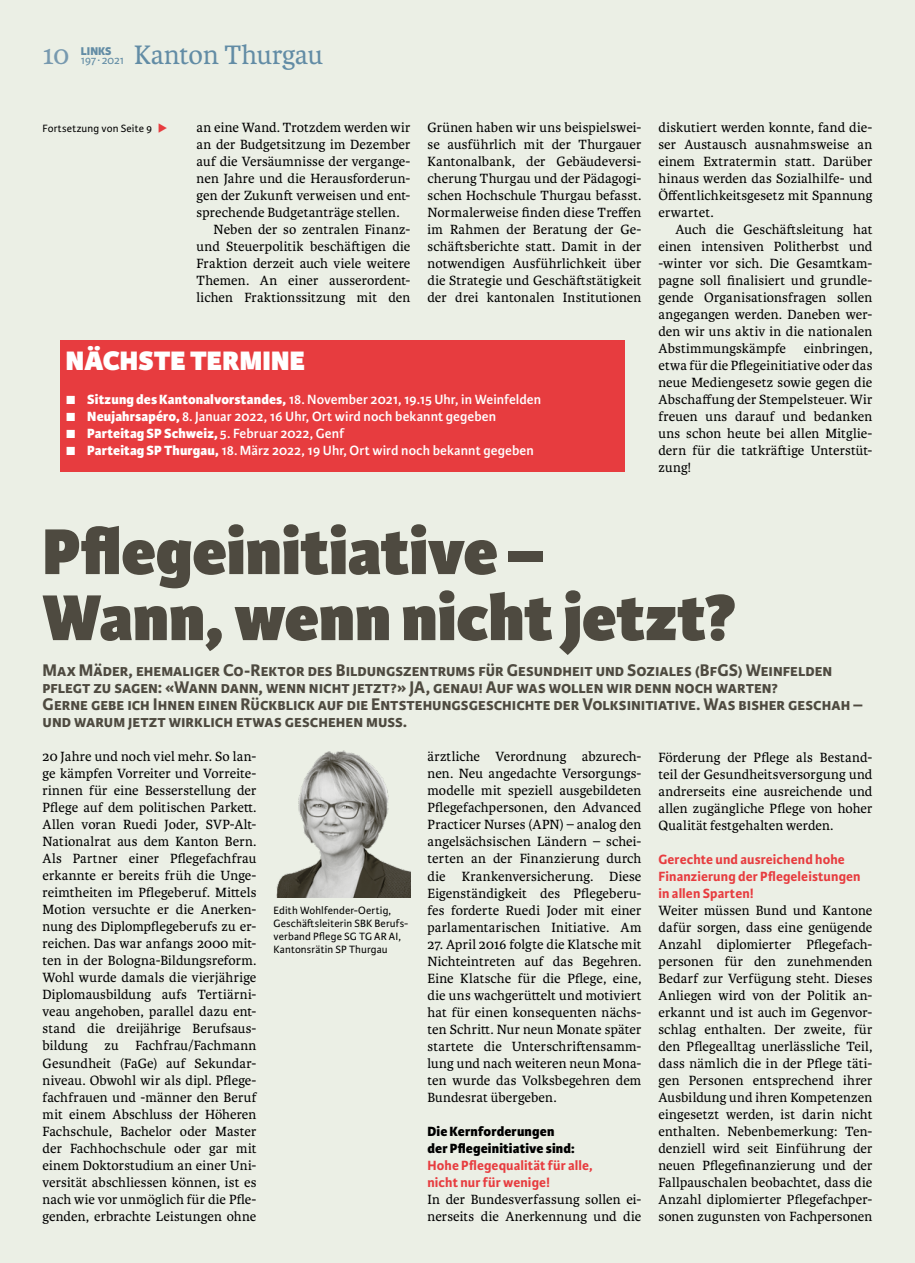
<style>
.page{position:relative;width:915px;height:1263px;background:#fff}
.page>*{position:absolute;margin:0;border:0;box-sizing:border-box;transform-origin:0 0}
.t1{font:800 69px/66px "Karmina Sans";color:#4e4a40}
.t2{font:800 28.5px "Karmina Sans";letter-spacing:.005em;color:#fff}
.t3{font:28.5px "Karmina";letter-spacing:-.01em;color:#628ca5}
.t4{font:28.5px "Karmina";color:#7799af}
.t5{font:700 18px/17px "Karmina Sans";color:#4e4a40}
.t6{font:14.25px/17px "Karmina";letter-spacing:.01em;color:#000;text-align:justify}
.t7{font:600 14.25px/17px "Karmina Sans";letter-spacing:.005em;color:#fff}
.t8{font:700 14.25px/17px "Karmina Sans";letter-spacing:.01em;color:#e73c3f}
.t9{font:800 14.25px/17px "Karmina Sans";letter-spacing:.01em;color:#000}
.t10{font:12px "Karmina Sans";letter-spacing:-.02em;color:#628ca5}
.t11{font:800 12px "Karmina Sans";color:#628ca5}
.t12{font:11.25px/12.8px "Karmina Sans";letter-spacing:.015em;color:#000}
.s1{color:#e73c3f}
.s2{font-weight:800}
</style>
<div class="page">
<div style="left:0;top:0;width:914px;height:1263px;background:#ebefe5"></div>
<div style="left:60px;top:340px;width:564px;height:132px;background:#e73c3f"></div>
<img style="left:276px;top:750px;width:134px;height:147px">
<h2 class="t4" style="left:43px;top:39px;width:28px">10</h2>
<p class="t11" style="left:81px;top:44px;width:32px">LINKS</p>
<p class="t10" style="left:81px;top:53px;width:45px">197 ∙ 2021</p>
<h2 class="t3" style="left:134px;top:39px;width:190px">Kanton Thurgau</h2>
<p class="t12" style="left:43px;top:122px;width:127px">Fortsetzung von Seite 9 <span class="s1">◆</span></p>
<p class="t6" style="left:427px;top:119px;width:215px">Grünen haben wir uns beispielswei&shy;se ausführlich mit der Thurgauer Kantonalbank, der Gebäudeversi&shy;cherung Thurgau und der Pädagogi&shy;schen Hochschule Thurgau befasst.<br>Normalerweise finden diese Treffen im Rahmen der Beratung der Ge&shy;schäftsberichte statt. Damit in der notwendigen Ausführlichkeit über die Strategie und Geschäftstätigkeit der drei kantonalen Institutionen</p>
<p class="t6" style="left:658px;top:119px;width:215px">diskutiert werden konnte, fand die&shy;ser Austausch ausnahmsweise an einem Extratermin statt. Darüber hinaus werden das Sozialhilfe- und Öffentlichkeitsgesetz mit Spannung erwartet.</p>
<p class="t6" style="left:196px;top:119px;width:215px">an eine Wand. Trotzdem werden wir</p>
<p class="t6" style="left:196px;top:136px;width:215px">an der Budgetsitzung im Dezember</p>
<p class="t6" style="left:196px;top:153px;width:215px">auf die Versäumnisse der vergange-</p>
<p class="t6" style="left:196px;top:170px;width:215px">nen Jahre und die Herausforderun-</p>
<p class="t6" style="left:196px;top:187px;width:215px">gen der Zukunft verweisen und ent-</p>
<p class="t6" style="left:196px;top:204px;width:204px">sprechende Budgetanträge stellen.</p>
<p class="t6" style="left:213px;top:221px;width:198px">Neben der so zentralen Finanz-</p>
<p class="t6" style="left:196px;top:238px;width:215px">und Steuerpolitik beschäftigen die</p>
<p class="t6" style="left:196px;top:255px;width:215px">Fraktion derzeit auch viele weitere</p>
<p class="t6" style="left:196px;top:272px;width:215px">Themen. An einer ausserordent-</p>
<p class="t6" style="left:196px;top:289px;width:215px">lichen Fraktionssitzung mit den</p>
<p class="t6" style="left:658px;top:221px;width:215px;text-indent:17px">Auch die Geschäftsleitung hat einen intensiven Politherbst und -winter vor sich. Die Gesamtkam&shy;pagne soll finalisiert und grundle&shy;gende Organisationsfragen sollen angegangen werden. Daneben wer&shy;den wir uns aktiv in die nationalen Abstimmungskämpfe einbringen, etwa für die Pflegeinitiative oder das neue Mediengesetz sowie gegen die Abschaffung der Stempelsteuer. Wir freuen uns darauf und bedanken uns schon heute bei allen Mitglie&shy;dern für die tatkräftige Unterstüt&shy;zung!</p>
<h2 class="t2" style="left:66px;top:344px;width:241px">NÄCHSTE TERMINE</h2>
<p class="t7" style="left:87px;top:391px;width:455px"><span class="s2">Sitzung des Kantonalvorstandes,</span> 18. November 2021, 19.15 Uhr, in Weinfelden <span class="s2">Neujahrsapéro,</span> 8. Januar 2022, 16 Uhr, Ort wird noch bekannt gegeben <span class="s2">Parteitag SP Schweiz,</span> 5. Februar 2022, Genf<br><span class="s2">Parteitag SP Thurgau,</span> 18. März 2022, 19 Uhr, Ort wird noch bekannt gegeben</p>
<h1 class="t1" style="left:43px;top:521px;width:695px">Pflegeinitiative –<br>Wann, wenn nicht jetzt?</h1>
<p class="t5" style="left:43px;top:662px;width:821px">Max Mäder, ehemaliger Co-Rektor des Bildungszentrums für Gesundheit und Soziales (BfGS) Weinfelden pflegt zu sagen: «Wann dann, wenn nicht jetzt?» JA, genau! Auf was wollen wir denn noch warten?<br>Gerne gebe ich Ihnen einen Rückblick auf die Entstehungsgeschichte der Volksinitiative. Was bisher geschah – und warum jetzt wirklich etwas geschehen muss.</p>
<p class="t6" style="left:43px;top:748px;width:215px">20 Jahre und noch viel mehr. So lan&shy;ge kämpfen Vorreiter und Vorreite&shy;rinnen für eine Besserstellung der Pflege auf dem politischen Parkett.<br>Allen voran Ruedi Joder, SVP-Alt-Nationalrat aus dem Kanton Bern.<br>Als Partner einer Pflegefachfrau erkannte er bereits früh die Unge&shy;reimtheiten im Pflegeberuf. Mittels Motion versuchte er die Anerken&shy;nung des Diplompflegeberufs zu er&shy;reichen. Das war anfangs 2000 mit&shy;ten in der Bologna-Bildungsreform.<br>Wohl wurde damals die vierjährige Diplomausbildung aufs Tertiärni&shy;veau angehoben, parallel dazu ent&shy;stand die dreijährige Berufsaus&shy;bildung zu Fachfrau/Fachmann Gesundheit (FaGe) auf Sekundar&shy;niveau. Obwohl wir als dipl. Pflege&shy;fachfrauen und -männer den Beruf mit einem Abschluss der Höheren Fachschule, Bachelor oder Master der Fachhochschule oder gar mit einem Doktorstudium an einer Uni&shy;versität abschliessen können, ist es nach wie vor unmöglich für die Pfle&shy;genden, erbrachte Leistungen ohne</p>
<p class="t6" style="left:427px;top:748px;width:215px">ärztliche Verordnung abzurech&shy;nen. Neu angedachte Versorgungs&shy;modelle mit speziell ausgebildeten Pflegefachpersonen, den Advanced Practicer Nurses (APN) – analog den angelsächsischen Ländern – schei&shy;terten an der Finanzierung durch die Krankenversicherung. Diese Eigenständigkeit des Pflegeberu&shy;fes forderte Ruedi Joder mit einer parlamentarischen Initiative. Am</p>
<p class="t6" style="left:658px;top:749px;width:215px">Förderung der Pflege als Bestand&shy;teil der Gesundheitsversorgung und andrerseits eine ausreichende und allen zugängliche Pflege von hoher Qualität festgehalten werden.</p>
<p class="t8" style="left:658px;top:851px;width:204px">Gerechte und ausreichend hohe<br>Finanzierung der Pflegeleistungen in allen Sparten!</p>
<p class="t6" style="left:658px;top:902px;width:215px">Weiter müssen Bund und Kantone dafür sorgen, dass eine genügende Anzahl diplomierter Pflegefach&shy;personen für den zunehmenden Bedarf zur Verfügung steht. Dieses Anliegen wird von der Politik an&shy;erkannt und ist auch im Gegenvor&shy;schlag enthalten. Der zweite, für den Pflegealltag unerlässliche Teil, dass nämlich die in der Pflege täti&shy;gen Personen entsprechend ihrer Ausbildung und ihren Kompetenzen eingesetzt werden, ist darin nicht enthalten. Nebenbemerkung: Ten&shy;denziell wird seit Einführung der neuen Pflegefinanzierung und der Fallpauschalen beobachtet, dass die Anzahl diplomierter Pflegefachper&shy;sonen zugunsten von Fachpersonen</p>
<p class="t12" style="left:273px;top:904px;width:136px">Edith Wohlfender-Oertig,<br>Geschäftsleiterin SBK Berufs&shy;verband Pflege SG TG AR AI,<br>Kantonsrätin SP Thurgau</p>
<p class="t6" style="left:427px;top:936px;width:215px">27. April 2016 folgte die Klatsche mit Nichteintreten auf das Begehren.<br>Eine Klatsche für die Pflege, eine, die uns wachgerüttelt und motiviert hat für einen konsequenten nächs&shy;ten Schritt. Nur neun Monate später startete die Unterschriftensamm&shy;lung und nach weiteren neun Mona&shy;ten wurde das Volksbegehren dem Bundesrat übergeben.</p>
<p class="t9" style="left:427px;top:1123px;width:149px">Die Kernforderungen der Pflegeinitiative sind:</p>
<p class="t8" style="left:427px;top:1157px;width:167px">Hohe Pflegequalität für alle, nicht nur für wenige!</p>
<p class="t6" style="left:427px;top:1191px;width:215px">In der Bundesverfassung sollen ei&shy;nerseits die Anerkennung und die</p>
</div>
